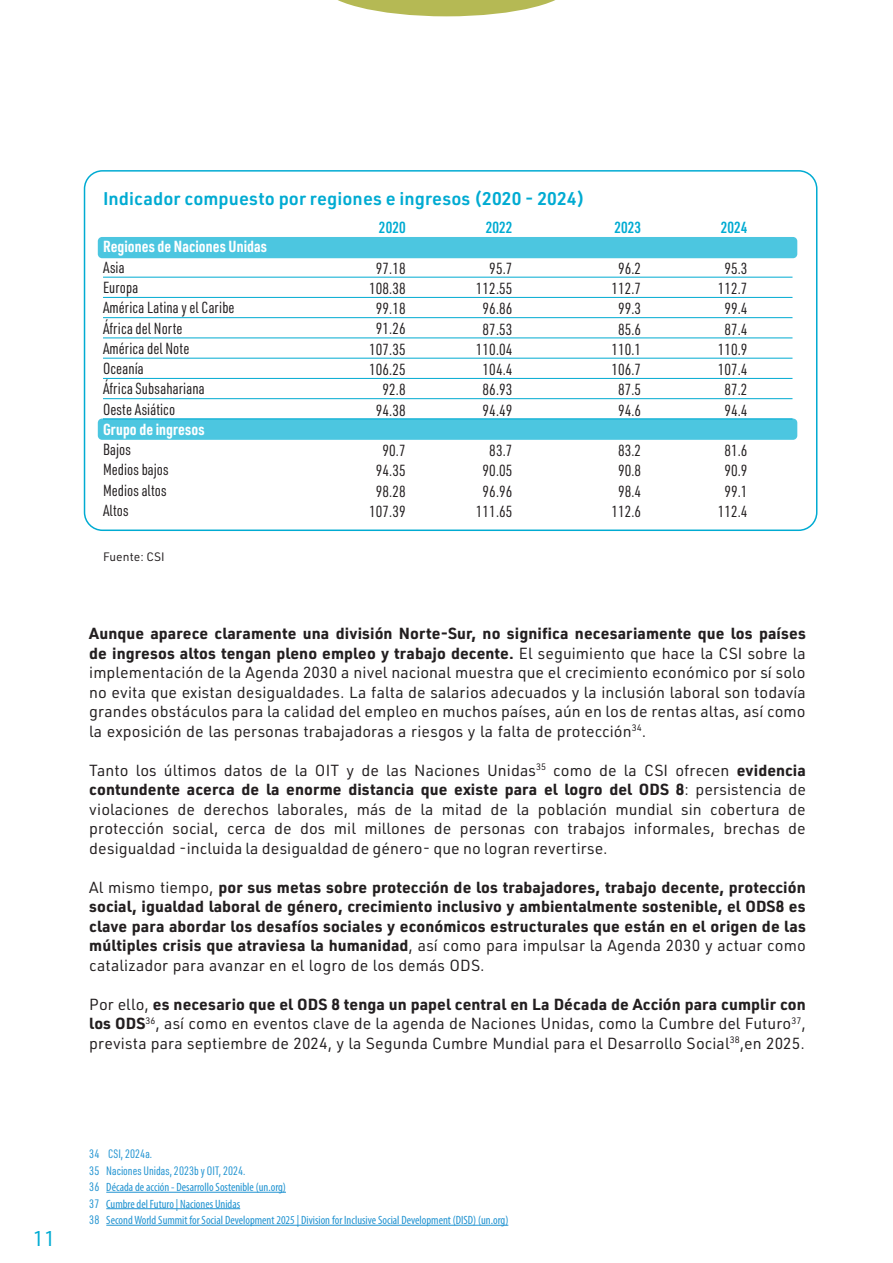
<style>
.page{position:relative;width:893px;height:1263px;background:#fff}
.page>*{position:absolute;margin:0;border:0;box-sizing:border-box;transform-origin:0 0}
.t1{font:21px "URWDIN";color:#00abd2}
.t2{font:600 18px "URWDIN";letter-spacing:.005em;color:#00abd2}
.t3{font:15.75px/19.5px "URWDIN";letter-spacing:.005em;color:#231f20;text-align:justify}
.t4{font:700 15.75px/19.5px "URWDIN";letter-spacing:.005em;color:#231f20;text-align:justify}
.t5{font:15.75px/20.2px "URWDIN Cond";letter-spacing:.005em;color:#231f20;text-align:right}
.t6{font:700 15.75px "URWDIN Cond";letter-spacing:.005em;color:#fff}
.t7{font:600 15.75px "URWDIN Cond";letter-spacing:.005em;color:#00abd2}
.t8{font:condensed 12px/16.5px "Myriad Pro";color:#2193d1}
.t9{font:12px/16.5px "URWDIN Cond";color:#2193d1}
.t10{font:12px "URWDIN";letter-spacing:.005em;color:#231f20}
.s1{font-weight:700}
.s2{font-weight:400}
.s3{font-family:"URWDIN Cond";font-stretch:normal}
</style>
<div class="page">
<div style="left:84px;top:170px;width:733px;height:361px;border:2px solid #00abd2;border-radius:18px"></div>
<div style="left:98px;top:237px;width:699px;height:21px;background:#4cc6e0;border-radius:4px"></div>
<div style="left:98px;top:419px;width:699px;height:21px;background:#4cc6e0;border-radius:4px"></div>
<hr style="left:106px;top:1192px;width:180px;height:1px;background:#2193d1">
<hr style="left:106px;top:1208px;width:134px;height:1px;background:#2193d1">
<hr style="left:106px;top:1225px;width:402px;height:1px;background:#2193d1">
<hr style="left:103px;top:277px;width:689px;height:1px;background:#00abd2">
<hr style="left:103px;top:297px;width:689px;height:1px;background:#00abd2">
<hr style="left:103px;top:317px;width:689px;height:1px;background:#00abd2">
<hr style="left:103px;top:338px;width:689px;height:1px;background:#00abd2">
<hr style="left:103px;top:358px;width:689px;height:1px;background:#00abd2">
<hr style="left:103px;top:378px;width:689px;height:1px;background:#00abd2">
<hr style="left:103px;top:398px;width:689px;height:1px;background:#00abd2">
<hr style="left:103px;top:419px;width:689px;height:1px;background:#00abd2">
<svg style="left:338px;top:0;width:217px;height:16px"></svg>
<p class="t2" style="left:103px;top:187px;width:483px">Indicador compuesto por regiones e ingresos (2020 - 2024)</p>
<p class="t7" style="left:379px;top:217px;width:28px">2020</p>
<p class="t5" style="left:369px;top:257px;width:38px">97.18<br>108.38<br>99.18<br>91.26<br>107.35<br>106.25<br>92.8<br>94.38</p>
<p class="t5" style="left:369px;top:440px;width:38px">90.7<br>94.35<br>98.28<br>107.39</p>
<p class="t7" style="left:486px;top:217px;width:28px">2022</p>
<p class="t5" style="left:476px;top:258px;width:38px">95.7<br>112.55<br>96.86<br>87.53<br>110.04<br>104.4<br>86.93<br>94.49</p>
<p class="t5" style="left:476px;top:440px;width:38px">83.7<br>90.05<br>96.96<br>111.65</p>
<p class="t6" style="left:103px;top:236px;width:166px">Regiones de Naciones Unidas</p>
<p class="t5" style="left:103px;top:256px;width:133px;text-align:left">Asia<br>Europa<br>América Latina y el Caribe<br>África del Norte<br>América del Note<br>Oceanía<br>África Subsahariana<br>Oeste Asiático</p>
<p class="t6" style="left:103px;top:418px;width:103px">Grupo de ingresos</p>
<p class="t5" style="left:103px;top:439px;width:67px;text-align:left">Bajos<br>Medios bajos<br>Medios altos<br>Altos</p>
<p class="t10" style="left:103px;top:549px;width:63px">Fuente: CSI</p>
<p class="t7" style="left:614px;top:217px;width:28px">2023</p>
<p class="t5" style="left:611px;top:258px;width:31px;text-align:center">96.2<br>112.7<br>99.3<br>85.6<br>110.1<br>106.7<br>87.5<br>94.6</p>
<p class="t5" style="left:611px;top:440px;width:31px;text-align:center">83.2<br>90.8<br>98.4<br>112.6</p>
<p class="t7" style="left:721px;top:217px;width:28px">2024</p>
<p class="t5" style="left:718px;top:258px;width:31px;text-align:center">95.3<br>112.7<br>99.4<br>87.4<br>110.9<br>107.4<br>87.2<br>94.4</p>
<p class="t5" style="left:718px;top:440px;width:31px;text-align:center">81.6<br>90.9<br>99.1<br>112.4</p>
<p class="t3" style="left:89px;top:623px;width:718px"><span class="s1">Aunque aparece claramente una división Norte-Sur, no significa necesariamente que los países de ingresos altos tengan pleno empleo y trabajo decente.</span> El seguimiento que hace la CSI sobre la implementación de la Agenda 2030 a nivel nacional muestra que el crecimiento económico por sí solo no evita que existan desigualdades. La falta de salarios adecuados y la inclusión laboral son todavía grandes obstáculos para la calidad del empleo en muchos países, aún en los de rentas altas, así como la exposición de las personas trabajadoras a riesgos y la falta de protección<sup>34</sup>.</p>
<p class="t3" style="left:89px;top:760px;width:718px">Tanto los últimos datos de la OIT y de las Naciones Unidas<sup>35</sup> como de la CSI ofrecen <span class="s1">evidencia contundente acerca de la enorme distancia que existe para el logro del ODS 8</span>: persistencia de violaciones de derechos laborales, más de la mitad de la población mundial sin cobertura de protección social, cerca de dos mil millones de personas con trabajos informales, brechas de desigualdad -incluida la desigualdad de género- que no logran revertirse.</p>
<p class="t4" style="left:89px;top:876px;width:718px"><span class="s2">Al mismo tiempo,</span> por sus metas sobre protección de los trabajadores, trabajo decente, protección social, igualdad laboral de género, crecimiento inclusivo y ambientalmente sostenible, el ODS8 es clave para abordar los desafíos sociales y económicos estructurales que están en el origen de las múltiples crisis que atraviesa la humanidad<span class="s2">, así como para impulsar la Agenda 2030 y actuar como catalizador para avanzar en el logro de los demás ODS.</span></p>
<p class="t3" style="left:89px;top:994px;width:718px">Por ello, <span class="s1">es necesario que el ODS 8 tenga un papel central en La Década de Acción para cumplir con los ODS</span><sup>36</sup>, así como en eventos clave de la agenda de Naciones Unidas, como la Cumbre del Futuro<sup>37</sup>, prevista para septiembre de 2024, y la Segunda Cumbre Mundial para el Desarrollo Social<sup>38</sup>,en 2025.</p>
<h1 class="t1" style="left:33px;top:1225px;width:24px">11</h1>
<p class="t9" style="left:89px;top:1145px;width:158px">34 CSI, 2024a.<br>35 Naciones Unidas, 2023b y OIT, 2024.</p>
<p class="t8" style="left:89px;top:1179px;width:421px"><span class="s3">36</span> Década de acción - Desarrollo Sostenible (un.org)<br><span class="s3">37</span> Cumbre del Futuro | Naciones Unidas<br><span class="s3">38</span> Second World Summit for Social Development 2025 | Division for Inclusive Social Development (DISD) (un.org)</p>
</div>
